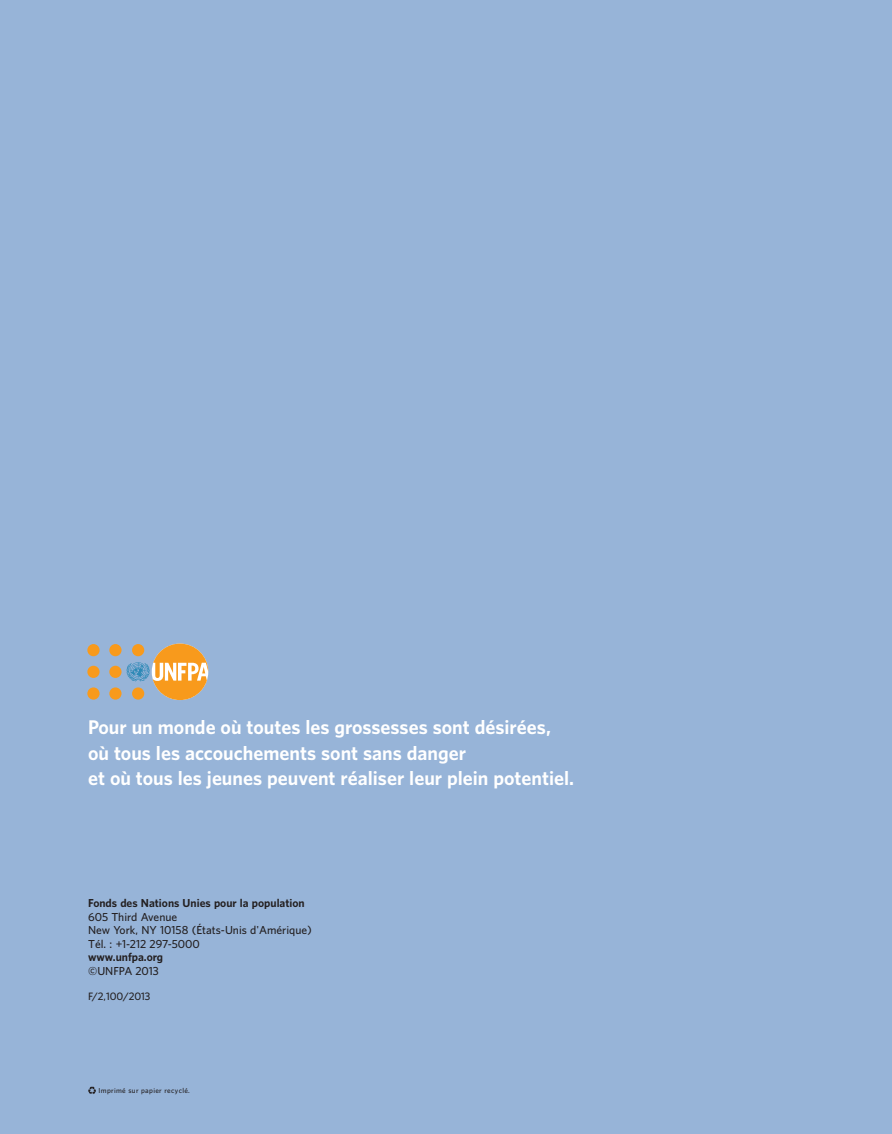
<style>
.page{position:relative;width:892px;height:1134px;background:#97b4d8}
.page>*{position:absolute;margin:0;border:0;box-sizing:border-box;transform-origin:0 0}
.t1{font:700 18px/25.5px "UNFPA";color:#fff}
.t2{font:600 10.5px/13.5px "UNFPA";color:#231f20}
.t3{font:700 10.5px "UNFPA";color:#231f20}
.t4{font:600 9.75px "UNFPA";color:#231f20}
.t5{font:600 6.45px "UNFPA";letter-spacing:.05em;color:#231f20}
</style>
<div class="page">
<div style="left:109px;top:666px;width:12px;height:12px;background:#f89a1c;border-radius:50%"></div>
<div style="left:109px;top:687px;width:12px;height:13px;background:#f89a1c;border-radius:50%"></div>
<div style="left:109px;top:644px;width:12px;height:12px;background:#f89a1c;border-radius:50%"></div>
<div style="left:87px;top:666px;width:13px;height:12px;background:#f89a1c;border-radius:50%"></div>
<svg style="left:87px;top:687px;width:13px;height:13px"></svg>
<div style="left:87px;top:644px;width:13px;height:12px;background:#f89a1c;border-radius:50%"></div>
<svg style="left:126px;top:644px;width:82px;height:56px"></svg>
<svg style="left:88px;top:1087px;width:8px;height:7px"></svg>
<p class="t1" style="left:88px;top:714px;width:487px">Pour un monde où toutes les grossesses sont désirées, où tous les accouchements sont sans danger<br>et où tous les jeunes peuvent réaliser leur plein potentiel.</p>
<p class="t3" style="left:88px;top:896px;width:218px">Fonds des Nations Unies pour la population</p>
<p class="t2" style="left:88px;top:909px;width:225px">605 Third Avenue<br>New York, NY 10158 (États-Unis d'Amérique)<br>Tél. : +1-212 297-5000</p>
<p class="t3" style="left:88px;top:950px;width:76px">www.unfpa.org</p>
<p class="t2" style="left:88px;top:964px;width:72px">©UNFPA 2013</p>
<p class="t4" style="left:88px;top:990px;width:64px">F/2,100/2013</p>
<p class="t5" style="left:99px;top:1086px;width:93px">Imprimé sur papier recyclé.</p>
</div>
